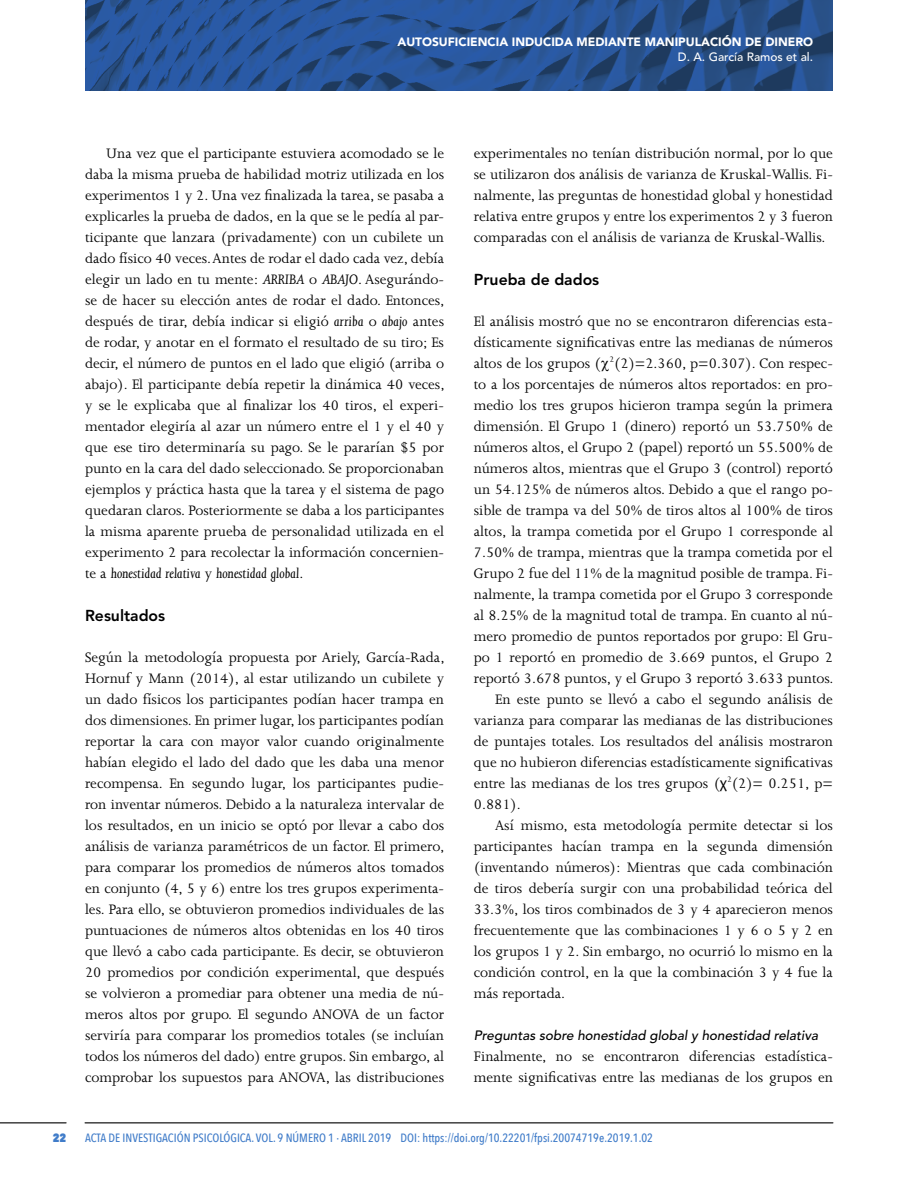
<style>
.page{position:relative;width:918px;height:1188px;background:#fff}
.page>*{position:absolute;margin:0;border:0;box-sizing:border-box;transform-origin:0 0}
.Texto_articulo_1{font:15.75px/21px "Joanna MT Std";color:#000;text-align:justify}
.Texto_articulo_sangr{font:15.75px/21px "Joanna MT Std";color:#000;text-align:justify}
.Subtitulos_1{font:800 15.75px "Avenir LT Std";color:#000}
.Subtitulos_2{font:italic 500 13.5px "Avenir LT Std";color:#000}
.t1{font:500 12px "Avenir Next Condensed";color:#407cc9}
.t2{font:900 12px "Avenir LT Std";color:#fff}
.t3{font:500 12px "Avenir LT Std";color:#fff}
.t4{font:800 12px "Avenir Next Condensed";color:#407cc9}
.s1{font-style:italic}
.s2{font-family:"Myriad Pro"}
</style>
<div class="page">
<img style="left:85px;top:0;width:748px;height:91px">
<hr style="left:85px;top:1122px;width:748px;height:1px;background:#000">
<hr style="left:0;top:1122px;width:66px;height:1px;background:#000">
<p class="t2" style="left:397px;top:35px;width:417px">AUTOSUFICIENCIA INDUCIDA MEDIANTE MANIPULACIÓN DE DINERO</p>
<p class="t3" style="left:678px;top:50px;width:137px">D. A. García Ramos et al.</p>
<p class="Texto_articulo_sangr" style="left:85px;top:143px;width:361px;text-indent:21px">Una vez que el participante estuviera acomodado se le daba la misma prueba de habilidad motriz utilizada en los experimentos 1 y 2. Una vez finalizada la tarea, se pasaba a explicarles la prueba de dados, en la que se le pedía al par&shy;ticipante que lanzara (privadamente) con un cubilete un dado físico 40 veces. Antes de rodar el dado cada vez, debía elegir un lado en tu mente: <span class="s1">ARRIBA</span> o <span class="s1">ABAJO</span>. Asegurándo&shy;se de hacer su elección antes de rodar el dado. Entonces, después de tirar, debía indicar si eligió <span class="s1">arriba</span> o <span class="s1">abajo</span> antes de rodar, y anotar en el formato el resultado de su tiro; Es decir, el número de puntos en el lado que eligió (arriba o abajo). El participante debía repetir la dinámica 40 veces, y se le explicaba que al finalizar los 40 tiros, el experi&shy;mentador elegiría al azar un número entre el 1 y el 40 y que ese tiro determinaría su pago. Se le pararían $5 por punto en la cara del dado seleccionado. Se proporcionaban ejemplos y práctica hasta que la tarea y el sistema de pago quedaran claros. Posteriormente se daba a los participantes la misma aparente prueba de personalidad utilizada en el experimento 2 para recolectar la información concernien&shy;te a <span class="s1">honestidad relativa</span> y <span class="s1">honestidad global</span>.</p>
<p class="Subtitulos_1" style="left:85px;top:606px;width:82px">Resultados</p>
<p class="Texto_articulo_1" style="left:85px;top:647px;width:361px">Según la metodología propuesta por Ariely, García-Rada, Hornuf y Mann (2014), al estar utilizando un cubilete y un dado físicos los participantes podían hacer trampa en dos dimensiones. En primer lugar, los participantes podían reportar la cara con mayor valor cuando originalmente habían elegido el lado del dado que les daba una menor recompensa. En segundo lugar, los participantes pudie&shy;ron inventar números. Debido a la naturaleza intervalar de los resultados, en un inicio se optó por llevar a cabo dos análisis de varianza paramétricos de un factor. El primero, para comparar los promedios de números altos tomados en conjunto (4, 5 y 6) entre los tres grupos experimenta&shy;les. Para ello, se obtuvieron promedios individuales de las puntuaciones de números altos obtenidas en los 40 tiros que llevó a cabo cada participante. Es decir, se obtuvieron 20 promedios por condición experimental, que después se volvieron a promediar para obtener una media de nú&shy;meros altos por grupo. El segundo ANOVA de un factor serviría para comparar los promedios totales (se incluían todos los números del dado) entre grupos. Sin embargo, al comprobar los supuestos para ANOVA, las distribuciones</p>
<p class="Texto_articulo_1" style="left:474px;top:143px;width:361px">experimentales no tenían distribución normal, por lo que se utilizaron dos análisis de varianza de Kruskal-Wallis. Fi&shy;nalmente, las preguntas de honestidad global y honestidad relativa entre grupos y entre los experimentos 2 y 3 fueron comparadas con el análisis de varianza de Kruskal-Wallis.</p>
<p class="Subtitulos_1" style="left:474px;top:270px;width:127px">Prueba de dados</p>
<p class="Texto_articulo_1" style="left:474px;top:311px;width:361px">El análisis mostró que no se encontraron diferencias esta&shy;dísticamente significativas entre las medianas de números altos de los grupos ( <sup>2</sup>(2)=2.360, p=0.307). Con respec&shy;to a los porcentajes de números altos reportados: en pro&shy;medio los tres grupos hicieron trampa según la primera dimensión. El Grupo 1 (dinero) reportó un 53.750% de números altos, el Grupo 2 (papel) reportó un 55.500% de números altos, mientras que el Grupo 3 (control) reportó un 54.125% de números altos. Debido a que el rango po&shy;sible de trampa va del 50% de tiros altos al 100% de tiros altos, la trampa cometida por el Grupo 1 corresponde al 7.50% de trampa, mientras que la trampa cometida por el Grupo 2 fue del 11% de la magnitud posible de trampa. Fi&shy;nalmente, la trampa cometida por el Grupo 3 corresponde al 8.25% de la magnitud total de trampa. En cuanto al nú&shy;mero promedio de puntos reportados por grupo: El Gru&shy;po 1 reportó en promedio de 3.669 puntos, el Grupo 2 reportó 3.678 puntos, y el Grupo 3 reportó 3.633 puntos.</p>
<p class="Texto_articulo_sangr" style="left:474px;top:689px;width:361px;text-indent:21px">En este punto se llevó a cabo el segundo análisis de varianza para comparar las medianas de las distribuciones de puntajes totales. Los resultados del análisis mostraron que no hubieron diferencias estadísticamente significativas entre las medianas de los tres grupos (<span class="s2">χ</span><sup>2</sup>(2)= 0.251, p= 0.881).</p>
<p class="Texto_articulo_sangr" style="left:474px;top:815px;width:361px;text-indent:21px">Así mismo, esta metodología permite detectar si los participantes hacían trampa en la segunda dimensión (inventando números): Mientras que cada combinación de tiros debería surgir con una probabilidad teórica del 33.3%, los tiros combinados de 3 y 4 aparecieron menos frecuentemente que las combinaciones 1 y 6 o 5 y 2 en los grupos 1 y 2. Sin embargo, no ocurrió lo mismo en la condición control, en la que la combinación 3 y 4 fue la más reportada.</p>
<p class="Subtitulos_2" style="left:474px;top:1027px;width:346px">Preguntas sobre honestidad global y honestidad relativa</p>
<p class="Texto_articulo_1" style="left:474px;top:1046px;width:361px">Finalmente, no se encontraron diferencias estadística&shy;mente significativas entre las medianas de los grupos en</p>
<p class="t4" style="left:53px;top:1130px;width:15px">22</p>
<p class="t1" style="left:85px;top:1130px;width:570px">ACTA DE INVESTIGACIÓN PSICOLÓGICA. VOL. 9 NÚMERO 1 · ABRIL 2019 DOI: https://doi.org/10.22201/fpsi.20074719e.2019.1.02</p>
</div>
